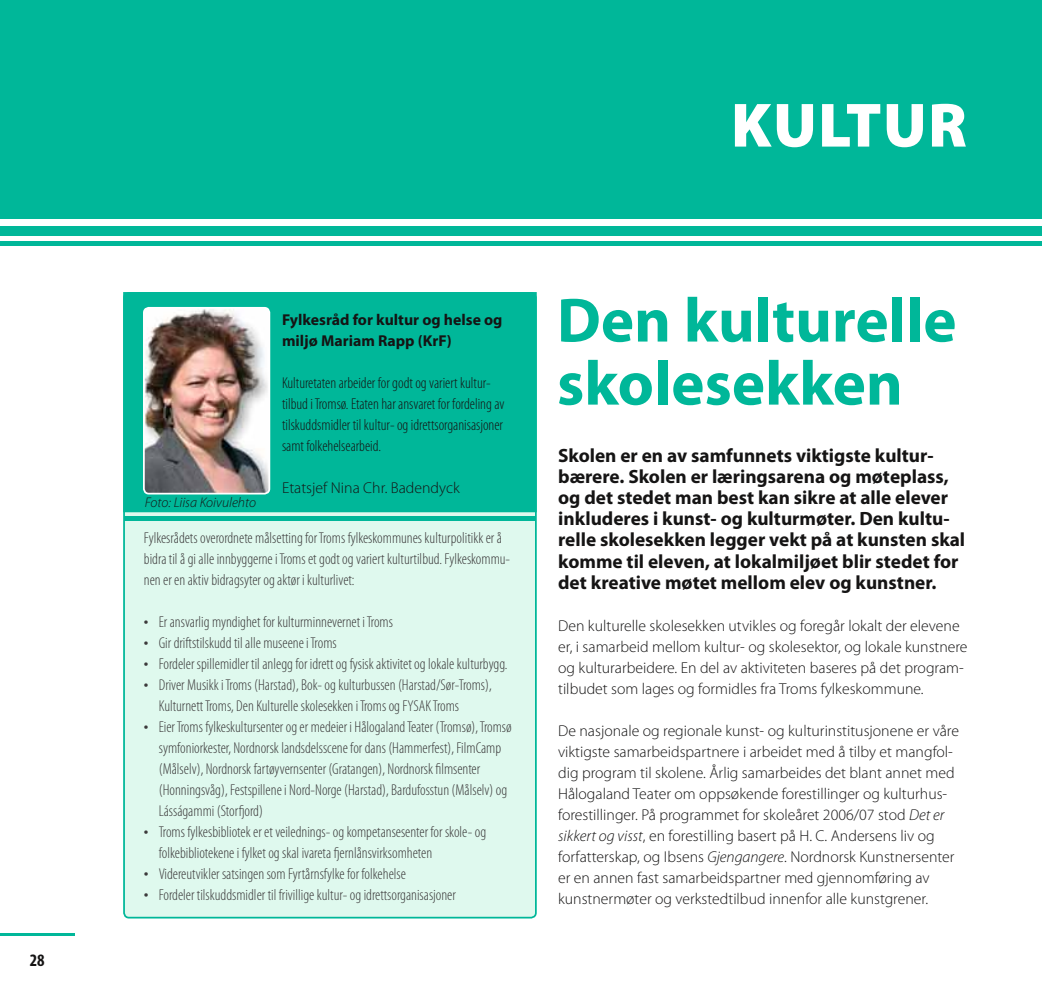
<style>
.page{position:relative;width:1042px;height:993px;background:#fff}
.page>*{position:absolute;margin:0;border:0;box-sizing:border-box;transform-origin:0 0}
.t1{font:700 63px/63px "Myriad";color:#00b799}
.t2{font:900 63px "Myriad Pro";letter-spacing:.02em;color:#fff}
.t3{font:700 19.25px/21px "Myriad Pro";color:#151414}
.t4{font:700 condensed 17.5px "Myriad Pro";color:#151414}
.t5{font:300 condensed 15.75px/21px "Myriad Pro";color:#3c3a3b}
.t6{font:300 15.75px/21px "Myriad Pro";color:#151414}
.t7{font:300 condensed 15.75px/21px "Myriad Pro";color:#151414}
.t8{font:700 15.75px/21px "Myriad Pro";color:#151414}
.t9{font:italic 300 14px "Myriad Pro";color:#151414}
.s1{font-style:italic}
</style>
<div class="page">
<div style="left:0;top:0;width:1042px;height:218px;background:#00b799"></div>
<div style="left:0;top:226px;width:1042px;height:10px;background:#00b799"></div>
<div style="left:0;top:241px;width:1042px;height:5px;background:#00b799"></div>
<hr style="left:0;top:933px;width:74px;height:2px;background:#00b799">
<div style="left:124px;top:293px;width:412px;height:624px;background:#dff9ee;border-radius:5px"></div>
<div style="left:124px;top:293px;width:412px;height:218px;background:#00b799"></div>
<div style="left:123px;top:292px;width:414px;height:220px;border:2px solid #00b799"></div>
<div style="left:124px;top:516px;width:412px;height:5px;background:#00b799"></div>
<img style="left:144px;top:308px;width:125px;height:185px;border-radius:5px">
<div style="left:143px;top:307px;width:127px;height:187px;border:2px solid #fff;border-radius:5px"></div>
<p class="t4" style="left:30px;top:953px;width:16px">28</p>
<h1 class="t2" style="left:731px;top:88px;width:237px">KULTUR</h1>
<p class="t8" style="left:282px;top:310px;width:222px">Fylkesråd for kultur og helse og miljø Mariam Rapp (KrF)</p>
<p class="t7" style="left:282px;top:373px;width:224px">Kulturetaten arbeider for godt og variert kultur&shy;tilbud i Tromsø. Etaten har ansvaret for fordeling av tilskuddsmidler til kultur- og idrettsorganisasjoner samt folkehelsearbeid.</p>
<p class="t6" style="left:282px;top:478px;width:179px">Etatsjef Nina Chr. Badendyck</p>
<p class="t5" style="left:144px;top:528px;width:368px">Fylkesrådets overordnete målsetting for Troms fylkeskommunes kulturpolitikk er å bidra til å gi alle innbyggerne i Troms et godt og variert kulturtilbud. Fylkeskommu&shy;nen er en aktiv bidragsyter og aktør i kulturlivet:</p>
<p class="t5" style="left:159px;top:612px;width:354px">Er ansvarlig myndighet for kulturminnevernet i Troms<br>Gir driftstilskudd til alle museene i Troms<br>Fordeler spillemidler til anlegg for idrett og fysisk aktivitet og lokale kulturbygg.<br>Driver Musikk i Troms (Harstad), Bok- og kulturbussen (Harstad/Sør-Troms), Kulturnett Troms, Den Kulturelle skolesekken i Troms og FYSAK Troms<br>Eier Troms fylkeskultursenter og er medeier i Hålogaland Teater (Tromsø), Tromsø symfoniorkester, Nordnorsk landsdelsscene for dans (Hammerfest), FilmCamp (Målselv), Nordnorsk fartøyvernsenter (Gratangen), Nordnorsk filmsenter (Honningsvåg), Festspillene i Nord-Norge (Harstad), Bardufosstun (Målselv) og Lásságammi (Storfjord)<br>Troms fylkesbibliotek er et veilednings- og kompetansesenter for skole- og folkebibliotekene i fylket og skal ivareta fjernlånsvirksomheten<br>Videreutvikler satsingen som Fyrtårnsfylke for folkehelse<br>Fordeler tilskuddsmidler til frivillige kultur- og idrettsorganisasjoner</p>
<p class="t9" style="left:145px;top:497px;width:113px">Foto: Liisa Koivulehto</p>
<h1 class="t1" style="left:557px;top:294px;width:401px">Den kulturelle skolesekken</h1>
<p class="t3" style="left:558px;top:447px;width:408px">Skolen er en av samfunnets viktigste kultur&shy;bærere. Skolen er læringsarena og møteplass, og det stedet man best kan sikre at alle elever inkluderes i kunst- og kulturmøter. Den kultu&shy;relle skolesekken legger vekt på at kunsten skal komme til eleven, at lokalmiljøet blir stedet for det kreative møtet mellom elev og kunstner.</p>
<p class="t6" style="left:558px;top:616px;width:411px">Den kulturelle skolesekken utvikles og foregår lokalt der elevene er, i samarbeid mellom kultur- og skolesektor, og lokale kunstnere og kulturarbeidere. En del av aktiviteten baseres på det program&shy;tilbudet som lages og formidles fra Troms fylkeskommune.</p>
<p class="t6" style="left:558px;top:721px;width:402px">De nasjonale og regionale kunst- og kulturinstitusjonene er våre viktigste samarbeidspartnere i arbeidet med å tilby et mangfol&shy;dig program til skolene. Årlig samarbeides det blant annet med Hålogaland Teater om oppsøkende forestillinger og kulturhus&shy;forestillinger. På programmet for skoleåret 2006/07 stod <span class="s1">Det er sikkert og visst</span>, en forestilling basert på H. C. Andersens liv og forfatterskap, og Ibsens <span class="s1">Gjengangere</span>. Nordnorsk Kunstnersenter er en annen fast samarbeidspartner med gjennomføring av kunstnermøter og verkstedtilbud innenfor alle kunstgrener.</p>
</div>
